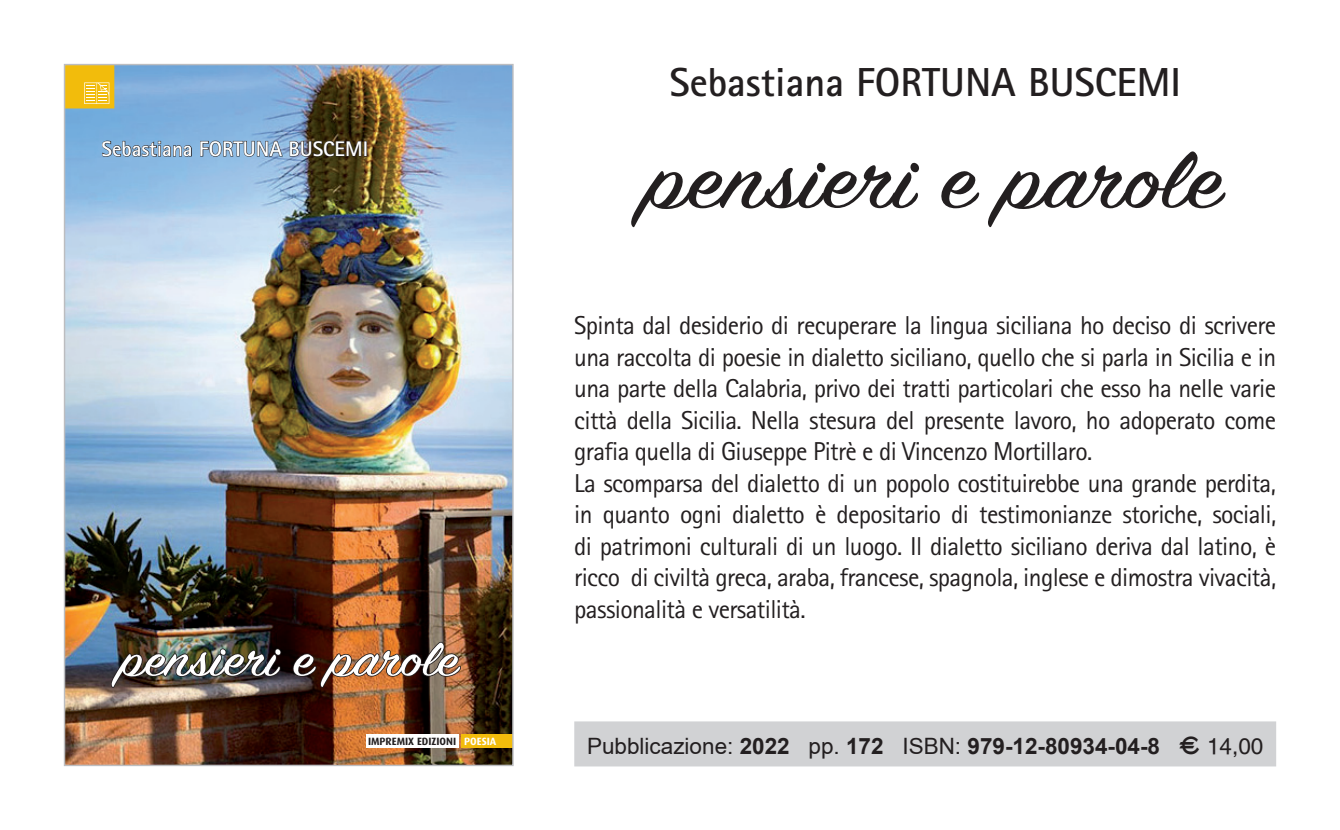
<style>
.page{position:relative;width:1340px;height:830px;background:#fff}
.page>*{position:absolute;margin:0;border:0;box-sizing:border-box;transform-origin:0 0}
.t1{font:90px "Sign Painter House Script";letter-spacing:.01em;color:#231f20;scale:1.2 1}
.t2{font:52.88px "Sign Painter House Script";letter-spacing:.01em;color:#fff;scale:1.2 1}
.t3{font:700 40.5px "Rotis Sans Serif";color:#231f20}
.t4{font:25.88px/31.5px "Rotis Sans Serif";letter-spacing:-.025em;color:#231f20}
.t5{font:700 22.5px "Arial";color:#231f20}
.t6{font:700 21.15px "Rotis Sans Serif";color:#fff}
.t7{font:700 10.58px "Dax";color:#231f20}
.s1{color:#fff}
.s2{font-weight:400}
.s3{font-family:"EURO99";font-weight:400}
</style>
<div class="page">
<img style="left:66px;top:66px;width:445px;height:697px">
<svg style="left:66px;top:66px;width:48px;height:42px;background:#f3c222"></svg>
<svg style="left:101px;top:140px;width:91px;height:17px;background:#61819f"></svg>
<svg style="left:200px;top:137px;width:83px;height:20px;background:#6c8ba8"></svg>
<svg style="left:289px;top:138px;width:73px;height:21px;background:#433f34"></svg>
<div style="left:364px;top:141px;width:3px;height:15px;border:1px solid #231f20"></div>
<img style="left:109px;top:648px;width:174px;height:39px">
<img style="left:289px;top:639px;width:173px;height:63px">
<div style="left:366px;top:734px;width:92px;height:13px;background:#fff"></div>
<div style="left:462px;top:734px;width:51px;height:13px;background:#f2bc0c"></div>
<div style="left:574px;top:721px;width:702px;height:45px;background:#d1d2d4"></div>
<p class="t6" style="left:102px;top:135px;width:268px">Sebastiana Fortuna buScemi</p>
<h2 class="t2" style="left:119px;top:626px;width:283px">pensieri e parole</h2>
<p class="t7" style="left:368px;top:734px;width:130px">IMPREMIX EDIZIONI <span class="s1">POESIA</span></p>
<h3 class="t3" style="left:669px;top:57px;width:513px">Sebastiana FORTUNA BUSCEMI</h3>
<h1 class="t1" style="left:644px;top:125px;width:482px">pensieri e parole</h1>
<p class="t4" style="left:574px;top:309px;width:703px">Spinta dal desiderio di recuperare la lingua siciliana ho deciso di scrivere una raccolta di poesie in dialetto siciliano, quello che si parla in Sicilia e in una parte della Calabria, privo dei tratti particolari che esso ha nelle varie città della Sicilia. Nella stesura del presente lavoro, ho adoperato come grafia quella di Giuseppe Pitrè e di Vincenzo Mortillaro.<br>La scomparsa del dialetto di un popolo costituirebbe una grande perdita, in quanto ogni dialetto è depositario di testimonianze storiche, sociali, di patrimoni culturali di un luogo. Il dialetto siciliano deriva dal latino, è ricco di civiltà greca, araba, francese, spagnola, inglese e dimostra vivacità, passionalità e versatilità.</p>
<p class="t5" style="left:587px;top:730px;width:678px"><span class="s2">Pubblicazione:</span> 2022 <span class="s2">pp.</span> 172 <span class="s2">ISBN:</span> 979-12-80934-04-8 <span class="s3">E 14,00</span></p>
</div>
